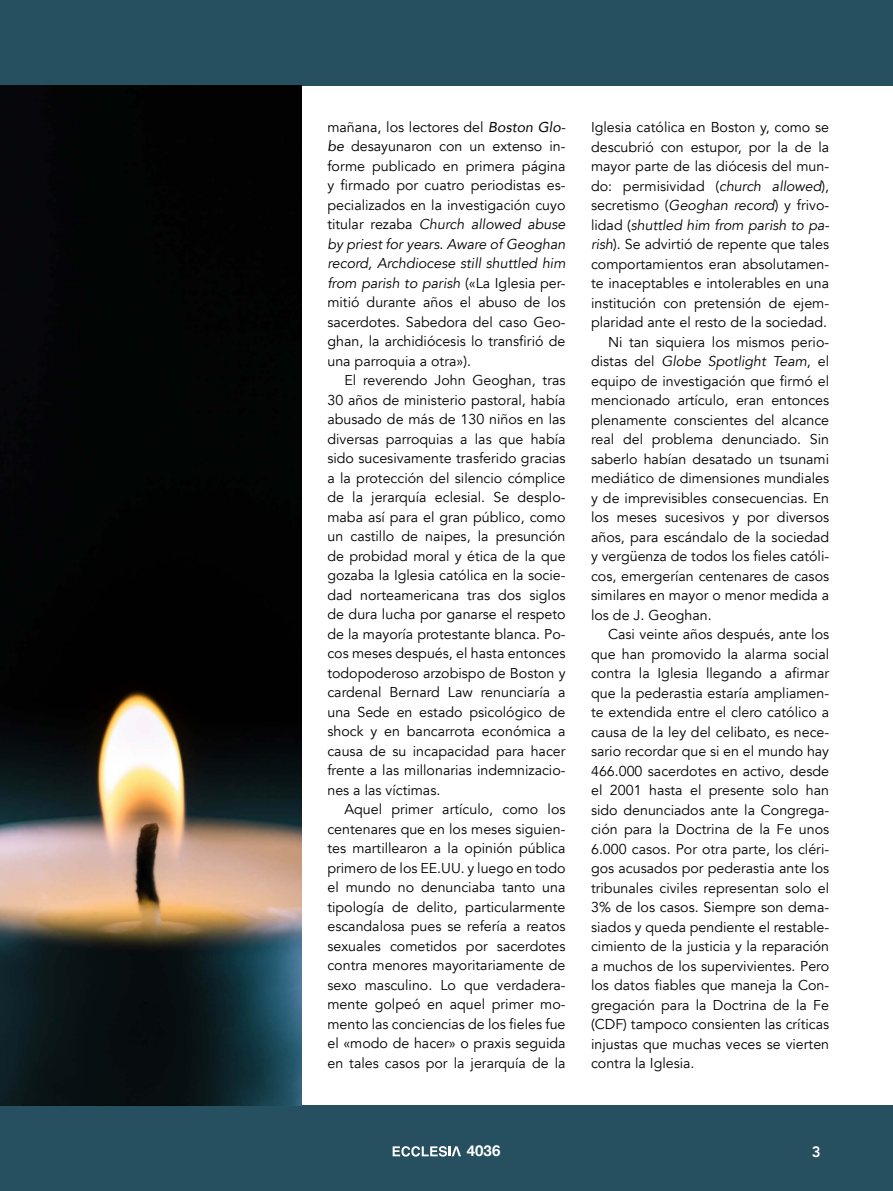
<style>
.page{position:relative;width:893px;height:1191px;background:#fff}
.page>*{position:absolute;margin:0;border:0;box-sizing:border-box;transform-origin:0 0}
.t1{font:700 15px "Helvetica Neue";color:#fff}
.t2{font:800 15px "Avenir";color:#fff}
.t3{font:14.25px/19.5px "Avenir";color:#000;text-align:justify}
.t4{font:italic 14.25px "Avenir";color:#000}
.s1{font-style:italic}
.s2{font-style:normal}
</style>
<div class="page">
<div style="left:0;top:1106px;width:893px;height:85px;background:#265060"></div>
<div style="left:0;top:0;width:893px;height:85px;background:#265060"></div>
<img style="left:0;top:85px;width:302px;height:1021px">
<svg style="left:393px;top:1146px;width:68px;height:10px"></svg>
<p class="t3" style="left:327px;top:117px;width:240px">mañana, los lectores del <span class="s1">Boston Glo&shy;be</span> desayunaron con un extenso in&shy;forme publicado en primera página y firmado por cuatro periodistas es&shy;pecializados en la investigación cuyo titular rezaba <span class="s1">Church allowed abuse by priest for years</span>. <span class="s1">Aware of Geoghan record, Archdiocese still shuttled him from parish to parish</span> («La Iglesia per&shy;mitió durante años el abuso de los sacerdotes. Sabedora del caso Geo&shy;ghan, la archidiócesis lo transfirió de una parroquia a otra»).</p>
<p class="t3" style="left:327px;top:371px;width:240px;text-indent:17px">El reverendo John Geoghan, tras 30 años de ministerio pastoral, había abusado de más de 130 niños en las diversas parroquias a las que había sido sucesivamente trasferido gracias a la protección del silencio cómplice de la jerarquía eclesial. Se desplo&shy;maba así para el gran público, como un castillo de naipes, la presunción de probidad moral y ética de la que gozaba la Iglesia católica en la socie&shy;dad norteamericana tras dos siglos de dura lucha por ganarse el respeto de la mayoría protestante blanca. Po&shy;cos meses después, el hasta entonces todopoderoso arzobispo de Boston y cardenal Bernard Law renunciaría a una Sede en estado psicológico de shock y en bancarrota económica a causa de su incapacidad para hacer frente a las millonarias indemnizacio&shy;nes a las víctimas.</p>
<p class="t3" style="left:327px;top:800px;width:240px;text-indent:17px">Aquel primer artículo, como los centenares que en los meses siguien&shy;tes martillearon a la opinión pública primero de los EE.UU. y luego en todo el mundo no denunciaba tanto una tipología de delito, particularmente escandalosa pues se refería a reatos sexuales cometidos por sacerdotes contra menores mayoritariamente de sexo masculino. Lo que verdadera&shy;mente golpeó en aquel primer mo&shy;mento las conciencias de los fieles fue el «modo de hacer» o praxis seguida en tales casos por la jerarquía de la</p>
<p class="t3" style="left:591px;top:118px;width:240px">Iglesia católica en Boston y, como se</p>
<p class="t3" style="left:591px;top:137px;width:240px">descubrió con estupor, por la de la</p>
<p class="t3" style="left:591px;top:157px;width:240px">mayor parte de las diócesis del mun-</p>
<p class="t3" style="left:591px;top:176px;width:240px">do: permisividad (<span class="s1">church allowed</span>),</p>
<p class="t3" style="left:591px;top:196px;width:240px">secretismo (<span class="s1">Geoghan record</span>) y frivo-</p>
<p class="t4" style="left:591px;top:216px;width:240px"><span class="s2">lidad (</span>shuttled him from parish to pa-</p>
<p class="t3" style="left:591px;top:235px;width:240px"><span class="s1">rish</span>). Se advirtió de repente que tales</p>
<p class="t3" style="left:591px;top:254px;width:240px">comportamientos eran absolutamen-</p>
<p class="t3" style="left:591px;top:274px;width:240px">te inaceptables e intolerables en una</p>
<p class="t3" style="left:591px;top:293px;width:240px">institución con pretensión de ejem-</p>
<p class="t3" style="left:591px;top:313px;width:238px">plaridad ante el resto de la sociedad.</p>
<p class="t3" style="left:608px;top:332px;width:223px">Ni tan siquiera los mismos perio-</p>
<p class="t4" style="left:591px;top:353px;width:240px"><span class="s2">distas del</span> Globe Spotlight Team<span class="s2">, el</span></p>
<p class="t3" style="left:591px;top:371px;width:240px">equipo de investigación que firmó el</p>
<p class="t3" style="left:591px;top:391px;width:240px">mencionado artículo, eran entonces</p>
<p class="t3" style="left:591px;top:410px;width:240px">plenamente conscientes del alcance</p>
<p class="t3" style="left:591px;top:430px;width:240px">real del problema denunciado. Sin</p>
<p class="t3" style="left:591px;top:449px;width:240px">saberlo habían desatado un tsunami</p>
<p class="t3" style="left:591px;top:468px;width:240px">mediático de dimensiones mundiales</p>
<p class="t3" style="left:591px;top:488px;width:240px">y de imprevisibles consecuencias. En</p>
<p class="t3" style="left:591px;top:507px;width:240px">los meses sucesivos y por diversos</p>
<p class="t3" style="left:591px;top:527px;width:240px">años, para escándalo de la sociedad</p>
<p class="t3" style="left:591px;top:546px;width:240px">y vergüenza de todos los fieles católi-</p>
<p class="t3" style="left:591px;top:566px;width:240px">cos, emergerían centenares de casos</p>
<p class="t3" style="left:591px;top:585px;width:240px">similares en mayor o menor medida a</p>
<p class="t3" style="left:591px;top:605px;width:122px">los de J. Geoghan.</p>
<p class="t3" style="left:608px;top:624px;width:223px">Casi veinte años después, ante los</p>
<p class="t3" style="left:591px;top:644px;width:240px">que han promovido la alarma social</p>
<p class="t3" style="left:591px;top:663px;width:240px">contra la Iglesia llegando a afirmar</p>
<p class="t3" style="left:591px;top:683px;width:240px">que la pederastia estaría ampliamen-</p>
<p class="t3" style="left:591px;top:702px;width:240px">te extendida entre el clero católico a</p>
<p class="t3" style="left:591px;top:722px;width:240px">causa de la ley del celibato, es nece-</p>
<p class="t3" style="left:591px;top:741px;width:240px">sario recordar que si en el mundo hay</p>
<p class="t3" style="left:591px;top:761px;width:240px">466.000 sacerdotes en activo, desde</p>
<p class="t3" style="left:591px;top:780px;width:240px">el 2001 hasta el presente solo han</p>
<p class="t3" style="left:591px;top:800px;width:240px">sido denunciados ante la Congrega-</p>
<p class="t3" style="left:591px;top:819px;width:240px">ción para la Doctrina de la Fe unos</p>
<p class="t3" style="left:591px;top:839px;width:240px">6.000 casos. Por otra parte, los cléri-</p>
<p class="t3" style="left:591px;top:858px;width:240px">gos acusados por pederastia ante los</p>
<p class="t3" style="left:591px;top:878px;width:240px">tribunales civiles representan solo el</p>
<p class="t3" style="left:591px;top:897px;width:240px">3% de los casos. Siempre son dema-</p>
<p class="t3" style="left:591px;top:917px;width:240px">siados y queda pendiente el restable-</p>
<p class="t3" style="left:591px;top:936px;width:240px">cimiento de la justicia y la reparación</p>
<p class="t3" style="left:591px;top:956px;width:240px">a muchos de los supervivientes. Pero</p>
<p class="t3" style="left:591px;top:975px;width:240px">los datos fiables que maneja la Con-</p>
<p class="t3" style="left:591px;top:995px;width:240px">gregación para la Doctrina de la Fe</p>
<p class="t3" style="left:591px;top:1014px;width:240px">(CDF) tampoco consienten las críticas</p>
<p class="t3" style="left:591px;top:1034px;width:240px">injustas que muchas veces se vierten</p>
<p class="t3" style="left:591px;top:1053px;width:105px">contra la Iglesia.</p>
<p class="t1" style="left:467px;top:1139px;width:35px">4036</p>
<p class="t2" style="left:812px;top:1139px;width:10px">3</p>
</div>
